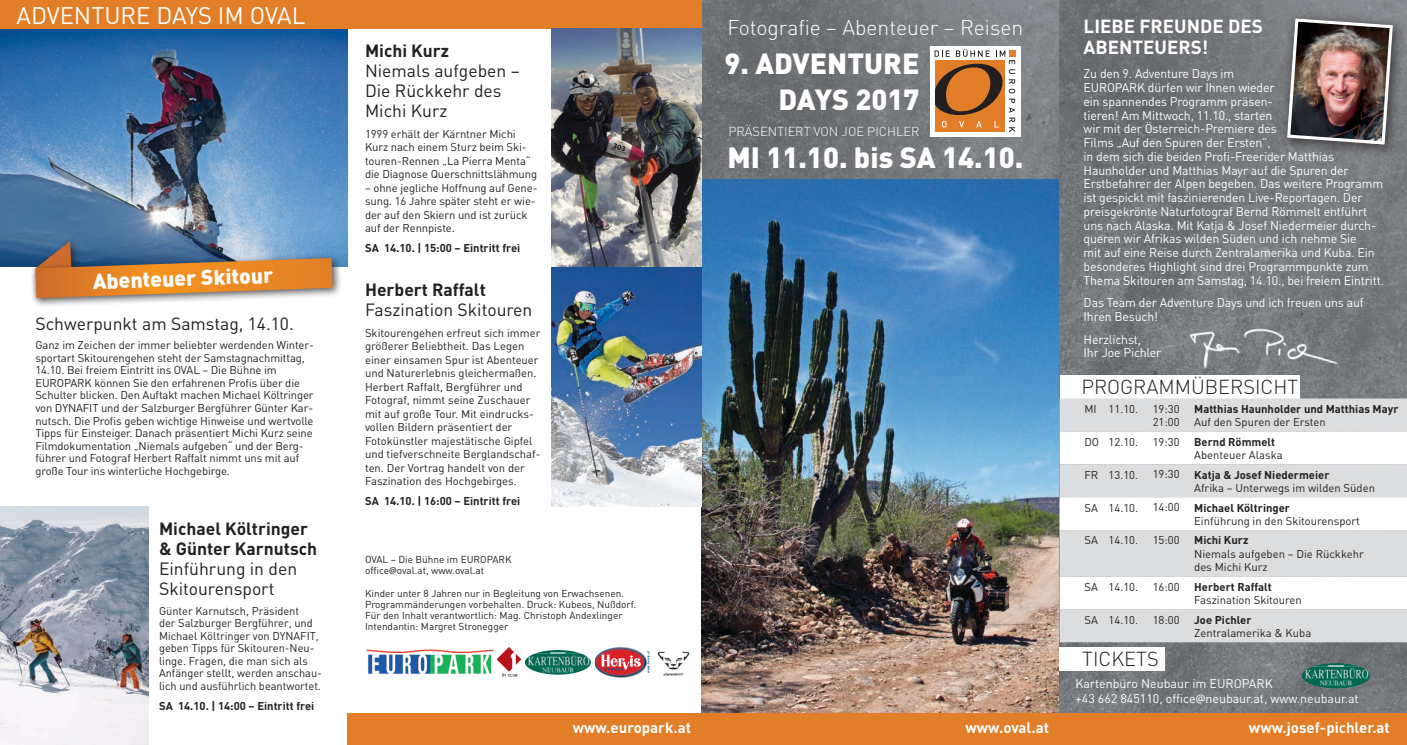
<style>
.page{position:relative;width:1407px;height:745px;background:#fff}
.page>*{position:absolute;margin:0;border:0;box-sizing:border-box;transform-origin:0 0}
.t1{font:900 28.88px "DIN";color:#fff}
.t2{font:900 28.75px/35.9px "DIN";color:#fff;text-align:right}
.t3{font:23.75px "DIN";color:#fff}
.t4{font:300 21.12px "DIN";color:#fff}
.t5{font:900 21.12px "DIN";color:#fff}
.t6{font:300 20px "DIN";color:#231f20}
.t7{font:700 18.75px/21.2px "DIN";color:#fff}
.t8{font:17.5px/20px "DIN";color:#231f20}
.t9{font:700 17.5px/20px "DIN";color:#231f20}
.t10{font:700 15px "DIN";color:#fff}
.t11{font:300 12.75px "DIN";color:#fff}
.t12{font:12.5px/13.8px "DIN";letter-spacing:-.01em;color:#fff}
.t13{font:12.38px/15px "DIN";color:#fff}
.t14{font:11.25px/13.5px "DIN";letter-spacing:-.01em;color:#231f20}
.t15{font:700 11.25px "DIN";color:#231f20}
.t16{font:10px/11.2px "DIN";color:#231f20}
.t17{font:700 3px "Helvetica Neue LT Std";letter-spacing:.03em;color:#005496}
.s1{font-family:"Bliss";font-weight:300}
</style>
<div class="page">
<img style="left:702px;top:0;width:705px;height:712px">
<img style="left:702px;top:179px;width:357px;height:533px">
<div style="left:930px;top:46px;width:89px;height:90px;background:#fff"></div>
<svg style="left:934px;top:49px;width:81px;height:83px"></svg>
<div style="left:0;top:0;width:702px;height:29px;background:#e17e27"></div>
<div style="left:1278px;top:9px;width:128px;height:149px;background:#231f20;opacity:.75"></div>
<img style="left:1285px;top:17px;width:109px;height:129px">
<img style="left:1180px;top:305px;width:171px;height:93px">
<img style="left:552px;top:28px;width:150px;height:478px">
<img style="left:0;top:29px;width:347px;height:237px">
<img style="left:0;top:506px;width:149px;height:238px">
<div style="left:347px;top:712px;width:1060px;height:32px;background:#e17e27"></div>
<div style="left:1059px;top:374px;width:240px;height:24px;background:#fff"></div>
<img style="left:1302px;top:662px;width:68px;height:26px">
<svg style="left:497px;top:647px;width:24px;height:29px"></svg>
<img style="left:366px;top:649px;width:128px;height:25px">
<img style="left:525px;top:650px;width:66px;height:24px">
<img style="left:657px;top:651px;width:33px;height:25px">
<svg style="left:594px;top:656px;width:53px;height:21px"></svg>
<img style="left:595px;top:647px;width:50px;height:29px">
<svg style="left:601px;top:654px;width:40px;height:16px"></svg>
<div style="left:30px;top:237px;width:51px;height:68px;background:#231f20;opacity:.75"></div>
<div style="left:30px;top:253px;width:312px;height:55px;background:#231f20;opacity:.75"></div>
<svg style="left:35px;top:241px;width:298px;height:57px;background:#ac845e"></svg>
<div style="left:1059px;top:398px;width:348px;height:244px;background:#dcddde"></div>
<svg style="left:1059px;top:431px;width:348px;height:33px"></svg>
<svg style="left:1059px;top:497px;width:348px;height:112px"></svg>
<div style="left:1059px;top:646px;width:106px;height:24px;background:#fff"></div>
<h3 class="t3" style="left:16px;top:0;width:290px">ADVENTURE DAYS IM OVAL</h3>
<h3 class="t5" style="left:92px;top:267px;width:182px;rotate:-2deg">Abenteuer Skitour</h3>
<h3 class="t8" style="left:35px;top:313px;width:260px">Schwerpunkt am Samstag, 14.10.</h3>
<p class="t14" style="left:35px;top:338px;width:280px;line-height:12.5px">Ganz im Zeichen der immer beliebter werdenden Winter&shy;sportart Skitourengehen steht der Samstagnachmittag, 14.10. Bei freiem Eintritt ins OVAL – Die Bühne im EUROPARK können Sie den erfahrenen Profis über die Schulter blicken. Den Auftakt machen Michael Költringer von DYNAFIT und der Salzburger Bergführer Günter Kar&shy;nutsch. Die Profis geben wichtige Hinweise und wertvolle Tipps für Einsteiger. Danach präsentiert Michi Kurz seine Filmdokumentation „Niemals aufgeben“ und der Berg&shy;führer und Fotograf Herbert Raffalt nimmt uns mit auf große Tour ins winterliche Hochgebirge.</p>
<h3 class="t9" style="left:159px;top:517px;width:160px">Michael Költringer &amp; Günter Karnutsch</h3>
<h3 class="t8" style="left:159px;top:558px;width:140px">Einführung in den<br>Skitourensport</h3>
<p class="t14" style="left:159px;top:604px;width:164px;line-height:12.5px">Günter Karnutsch, Präsident<br>der Salzburger Bergführer, und<br>Michael Költringer von DYNAFIT, geben Tipps für Skitouren-Neu&shy;linge. Fragen, die man sich als<br>Anfänger stellt, werden anschau&shy;lich und ausführlich beantwortet.</p>
<p class="t15" style="left:159px;top:697px;width:157px">SA 14.10. | 14:00 – Eintritt frei</p>
<h3 class="t9" style="left:365px;top:40px;width:86px">Michi Kurz</h3>
<h3 class="t8" style="left:365px;top:60px;width:156px">Niemals aufgeben –<br>Die Rückkehr des<br>Michi Kurz</h3>
<p class="t14" style="left:365px;top:127px;width:174px">1999 erhält der Kärntner Michi<br>Kurz nach einem Sturz beim Ski&shy;touren-Rennen „La Pierra Menta“ die Diagnose Querschnittslähmung</p>
<p class="t14" style="left:365px;top:181px;width:174px">– ohne jegliche Hoffnung auf Gene&shy;sung. 16 Jahre später steht er wie&shy;der auf den Skiern und ist zurück auf der Rennpiste.</p>
<p class="t15" style="left:365px;top:240px;width:157px">SA 14.10. | 15:00 – Eintritt frei</p>
<h3 class="t9" style="left:365px;top:279px;width:122px">Herbert Raffalt</h3>
<h3 class="t8" style="left:365px;top:299px;width:169px">Faszination Skitouren</h3>
<p class="t14" style="left:365px;top:325px;width:177px">Skitourengehen erfreut sich immer größerer Beliebtheit. Das Legen einer einsamen Spur ist Abenteuer und Naturerlebnis gleichermaßen.<br>Herbert Raffalt, Bergführer und Fotograf, nimmt seine Zuschauer mit auf große Tour. Mit eindrucks&shy;vollen Bildern präsentiert der Fotokünstler majestätische Gipfel und tiefverschneite Berglandschaf&shy;ten. Der Vortrag handelt von der Faszination des Hochgebirges.</p>
<p class="t15" style="left:365px;top:493px;width:157px">SA 14.10. | 16:00 – Eintritt frei</p>
<p class="t16" style="left:365px;top:553px;width:148px">OVAL – Die Bühne im EUROPARK office<span class="s1">@</span>oval.at, www.oval.at</p>
<p class="t16" style="left:365px;top:586px;width:272px">Kinder unter 8 Jahren nur in Begleitung von Erwachsenen.<br>Programmänderungen vorbehalten. Druck: Kubeos, Nußdorf.<br>Für den Inhalt verantwortlich: Mag. Christoph Andexlinger Intendantin: Margret Stronegger</p>
<p class="t17" style="left:646px;top:672px;width:23px;rotate:-90deg">www.hervis.at</p>
<h3 class="t4" style="left:727px;top:14px;width:297px">Fotografie – Abenteuer – Reisen</h3>
<h3 class="t7" style="left:1083px;top:15px;width:181px">LIEBE FREUNDE DES<br>ABENTEUERS!</h3>
<p class="t12" style="left:1083px;top:67px;width:302px">Zu den 9. Adventure Days im<br>EUROPARK dürfen wir Ihnen wieder<br>ein spannendes Programm präsen-<br>tieren! Am Mittwoch, 11.10., starten<br>wir mit der Österreich-Premiere des<br>Films „Auf den Spuren der Ersten”,<br>in dem sich die beiden Profi-Freerider Matthias Haunholder und Matthias Mayr auf die Spuren der Erstbefahrer der Alpen begeben. Das weitere Programm ist gespickt mit faszinierenden Live-Reportagen. Der preisgekrönte Naturfotograf Bernd Römmelt entführt uns nach Alaska. Mit Katja &amp; Josef Niedermeier durch&shy;queren wir Afrikas wilden Süden und ich nehme Sie<br>mit auf eine Reise durch Zentralamerika und Kuba. Ein besonderes Highlight sind drei Programmpunkte zum Thema Skitouren am Samstag, 14.10., bei freiem Eintritt.</p>
<p class="t12" style="left:1083px;top:295px;width:282px">Das Team der Adventure Days und ich freuen uns auf<br>Ihren Besuch!</p>
<p class="t12" style="left:1083px;top:332px;width:79px">Herzlichst,<br>Ihr Joe Pichler</p>
<h2 class="t2" style="left:724px;top:44px;width:196px">9. ADVENTURE<br>DAYS 2017</h2>
<p class="t11" style="left:728px;top:123px;width:192px">PRÄSENTIERT VON JOE PICHLER</p>
<h1 class="t1" style="left:727px;top:138px;width:297px">MI 11.10. bis SA 14.10.</h1>
<h3 class="t6" style="left:1081px;top:374px;width:218px">PROGRAMMÜBERSICHT</h3>
<p class="t14" style="left:1084px;top:401px;width:55px">MI 11.10.</p>
<p class="t14" style="left:1152px;top:401px;width:28px">19:30<br>21:00</p>
<p class="t15" style="left:1194px;top:401px;width:206px">Matthias Haunholder und Matthias Mayr</p>
<p class="t14" style="left:1194px;top:415px;width:133px">Auf den Spuren der Ersten</p>
<p class="t14" style="left:1084px;top:434px;width:55px">DO 12.10.</p>
<p class="t14" style="left:1152px;top:434px;width:28px">19:30</p>
<p class="t15" style="left:1194px;top:434px;width:83px">Bernd Römmelt</p>
<p class="t14" style="left:1194px;top:448px;width:90px">Abenteuer Alaska</p>
<p class="t14" style="left:1084px;top:467px;width:55px">FR 13.10.</p>
<p class="t14" style="left:1152px;top:467px;width:28px">19:30</p>
<p class="t15" style="left:1194px;top:467px;width:137px">Katja &amp; Josef Niedermeier</p>
<p class="t14" style="left:1194px;top:481px;width:182px">Afrika – Unterwegs im wilden Süden</p>
<p class="t14" style="left:1084px;top:500px;width:55px">SA 14.10.</p>
<p class="t14" style="left:1152px;top:500px;width:28px">14:00</p>
<p class="t15" style="left:1194px;top:500px;width:97px">Michael Költringer</p>
<p class="t14" style="left:1194px;top:513px;width:167px">Einführung in den Skitourensport</p>
<p class="t14" style="left:1084px;top:533px;width:55px">SA 14.10.</p>
<p class="t14" style="left:1152px;top:533px;width:28px">15:00</p>
<p class="t15" style="left:1194px;top:532px;width:56px">Michi Kurz</p>
<p class="t14" style="left:1194px;top:546px;width:171px">Niemals aufgeben – Die Rückkehr des Michi Kurz</p>
<p class="t14" style="left:1084px;top:579px;width:55px">SA 14.10.</p>
<p class="t14" style="left:1152px;top:579px;width:28px">16:00</p>
<p class="t15" style="left:1194px;top:579px;width:79px">Herbert Raffalt</p>
<p class="t14" style="left:1194px;top:593px;width:109px">Faszination Skitouren</p>
<p class="t14" style="left:1084px;top:612px;width:55px">SA 14.10.</p>
<p class="t14" style="left:1152px;top:612px;width:28px">18:00</p>
<p class="t15" style="left:1194px;top:612px;width:59px">Joe Pichler</p>
<p class="t14" style="left:1194px;top:625px;width:119px">Zentralamerika &amp; Kuba</p>
<h3 class="t6" style="left:1082px;top:646px;width:78px">TICKETS</h3>
<p class="t13" style="left:1075px;top:675px;width:285px">Kartenbüro Neubaur im EUROPARK<br>+43 662 845110, office<span class="s1">@</span>neubaur.at, www.neubaur.at</p>
<h3 class="t10" style="left:573px;top:717px;width:120px">www.europark.at</h3>
<h3 class="t10" style="left:965px;top:717px;width:85px">www.oval.at</h3>
<h3 class="t10" style="left:936px;top:717px;width:85px">www.oval.at</h3>
<h3 class="t10" style="left:1249px;top:717px;width:142px">www.josef-pichler.at</h3>
</div>
